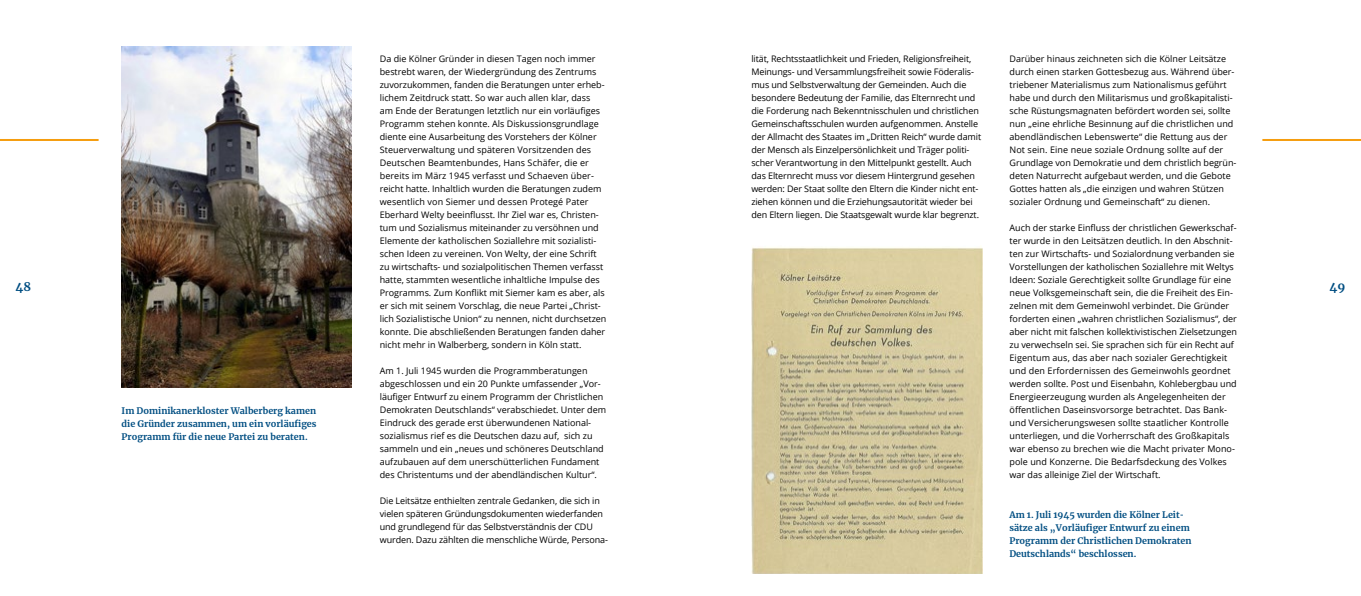
<style>
.page{position:relative;width:1361px;height:596px;background:#fff}
.page>*{position:absolute;margin:0;border:0;box-sizing:border-box;transform-origin:0 0}
.t1{font:700 12px "Merriweather KAS";color:#004e82}
.t2{font:9px/13px "Open Sans";color:#000}
.t3{font:700 9px/13px "Merriweather KAS";color:#004e82;text-align:justify}
</style>
<div class="page">
<img style="left:122px;top:46px;width:229px;height:341px">
<img style="left:751px;top:247px;width:231px;height:325px">
<hr style="left:0;top:139px;width:99px;height:2px;background:#f59d0f">
<hr style="left:1262px;top:139px;width:99px;height:2px;background:#f59d0f">
<p class="t2" style="left:380px;top:52px;width:228px">Da die Kölner Gründer in diesen Tagen noch immer bestrebt waren, der Wiedergründung des Zentrums zuvorzukommen, fanden die Beratungen unter erheb&shy;lichem Zeitdruck statt. So war auch allen klar, dass<br>am Ende der Beratungen letztlich nur ein vorläufiges Programm stehen konnte. Als Diskussionsgrundlage diente eine Ausarbeitung des Vorstehers der Kölner Steuerverwaltung und späteren Vorsitzenden des Deutschen Beamtenbundes, Hans Schäfer, die er bereits im März 1945 verfasst und Schaeven über&shy;reicht hatte. Inhaltlich wurden die Beratungen zudem wesentlich von Siemer und dessen Protegé Pater Eberhard Welty beeinflusst. Ihr Ziel war es, Christen&shy;tum und Sozialismus miteinander zu versöhnen und Elemente der katholischen Soziallehre mit sozialisti&shy;schen Ideen zu vereinen. Von Welty, der eine Schrift zu wirtschafts- und sozialpolitischen Themen verfasst hatte, stammten wesentliche inhaltliche Impulse des Programms. Zum Konflikt mit Siemer kam es aber, als er sich mit seinem Vorschlag, die neue Partei „Christ&shy;lich Sozialistische Union“ zu nennen, nicht durchsetzen konnte. Die abschließenden Beratungen fanden daher nicht mehr in Walberberg, sondern in Köln statt.</p>
<p class="t2" style="left:380px;top:364px;width:228px">Am 1. Juli 1945 wurden die Programmberatungen abgeschlossen und ein 20 Punkte umfassender „Vor&shy;läufiger Entwurf zu einem Programm der Christlichen Demokraten Deutschlands“ verabschiedet. Unter dem Eindruck des gerade erst überwundenen National&shy;sozialismus rief es die Deutschen dazu auf, sich zu sammeln und ein „neues und schöneres Deutschland aufzubauen auf dem unerschütterlichen Fundament des Christentums und der abendländischen Kultur“.</p>
<p class="t2" style="left:380px;top:494px;width:230px">Die Leitsätze enthielten zentrale Gedanken, die sich in vielen späteren Gründungsdokumenten wiederfanden und grundlegend für das Selbstverständnis der CDU wurden. Dazu zählten die menschliche Würde, Persona-</p>
<p class="t2" style="left:751px;top:52px;width:231px">lität, Rechtsstaatlichkeit und Frieden, Religionsfreiheit, Meinungs- und Versammlungsfreiheit sowie Föderalis&shy;mus und Selbstverwaltung der Gemeinden. Auch die besondere Bedeutung der Familie, das Elternrecht und die Forderung nach Bekenntnisschulen und christlichen Gemeinschaftsschulen wurden aufgenommen. Anstelle der Allmacht des Staates im „Dritten Reich“ wurde damit der Mensch als Einzelpersönlichkeit und Träger politi&shy;scher Verantwortung in den Mittelpunkt gestellt. Auch das Elternrecht muss vor diesem Hintergrund gesehen werden: Der Staat sollte den Eltern die Kinder nicht ent&shy;ziehen können und die Erziehungsautorität wieder bei den Eltern liegen. Die Staatsgewalt wurde klar begrenzt.</p>
<p class="t2" style="left:1009px;top:52px;width:228px">Darüber hinaus zeichneten sich die Kölner Leitsätze durch einen starken Gottesbezug aus. Während über&shy;triebener Materialismus zum Nationalismus geführt habe und durch den Militarismus und großkapitalisti&shy;sche Rüstungsmagnaten befördert worden sei, sollte nun „eine ehrliche Besinnung auf die christlichen und abendländischen Lebenswerte“ die Rettung aus der Not sein. Eine neue soziale Ordnung sollte auf der Grundlage von Demokratie und dem christlich begrün&shy;deten Naturrecht aufgebaut werden, und die Gebote Gottes hatten als „die einzigen und wahren Stützen sozialer Ordnung und Gemeinschaft“ zu dienen.</p>
<p class="t2" style="left:1009px;top:221px;width:229px">Auch der starke Einfluss der christlichen Gewerkschaf&shy;ter wurde in den Leitsätzen deutlich. In den Abschnit&shy;ten zur Wirtschafts- und Sozialordnung verbanden sie Vorstellungen der katholischen Soziallehre mit Weltys Ideen: Soziale Gerechtigkeit sollte Grundlage für eine neue Volksgemeinschaft sein, die die Freiheit des Ein&shy;zelnen mit dem Gemeinwohl verbindet. Die Gründer forderten einen „wahren christlichen Sozialismus“, der aber nicht mit falschen kollektivistischen Zielsetzungen zu verwechseln sei. Sie sprachen sich für ein Recht auf Eigentum aus, das aber nach sozialer Gerechtigkeit und den Erfordernissen des Gemeinwohls geordnet werden sollte. Post und Eisenbahn, Kohlebergbau und Energieerzeugung wurden als Angelegenheiten der öffentlichen Daseinsvorsorge betrachtet. Das Bank&shy;und Versicherungswesen sollte staatlicher Kontrolle unterliegen, und die Vorherrschaft des Großkapitals war ebenso zu brechen wie die Macht privater Mono&shy;pole und Konzerne. Die Bedarfsdeckung des Volkes war das alleinige Ziel der Wirtschaft.</p>
<h1 class="t1" style="left:16px;top:277px;width:17px">48</h1>
<h1 class="t1" style="left:1329px;top:277px;width:17px">49</h1>
<p class="t3" style="left:122px;top:403px;width:196px">Im Dominikanerkloster Walberberg kamen die Gründer zusammen, um ein vorläufiges Programm für die neue Partei zu beraten.</p>
<p class="t3" style="left:1009px;top:507px;width:184px;text-align:left">Am 1. Juli 1945 wurden die Kölner Leit&shy;sätze als „Vorläufiger Entwurf zu einem Programm der Christlichen Demokraten Deutschlands“ beschlossen.</p>
</div>
